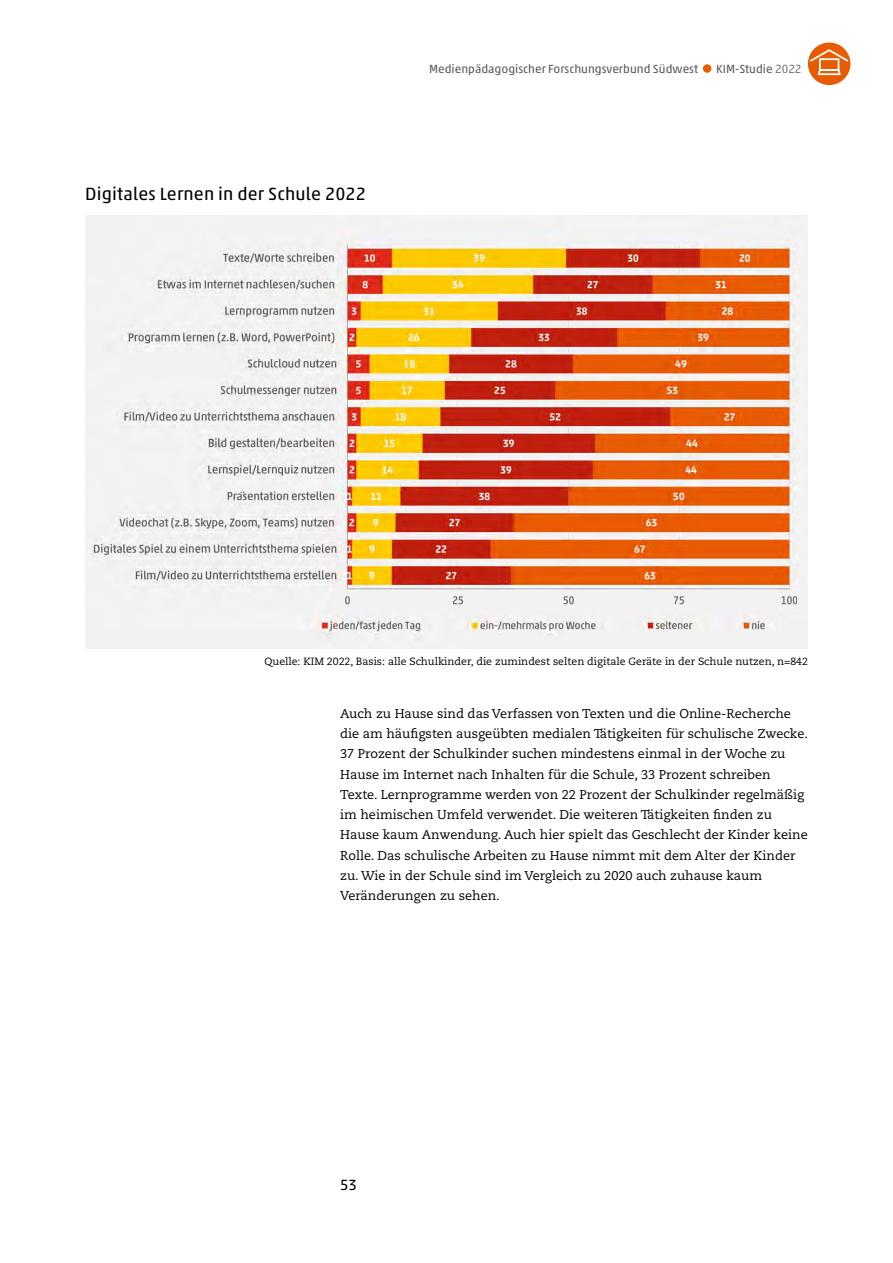
<style>
.page{position:relative;width:893px;height:1263px;background:#fff}
.page>*{position:absolute;margin:0;border:0;box-sizing:border-box;transform-origin:0 0}
.Unterüberschrift{font:18px "Akko Pro";letter-spacing:.01em;color:#000}
.t1{font:15px "Akko Pro";color:#000}
.Fließtext{font:12.75px/20.2px "Caecilia LT Pro 55 Roman";color:#000}
.t2{font:12px "Akko Pro";color:#5b5b5a}
.t3{font:10.5px "Caecilia LT Pro 55 Roman";color:#000}
.s1{font-weight:300}
</style>
<div class="page">
<div style="left:808px;top:43px;width:42px;height:42px;background:#e75b03;border-radius:50%"></div>
<svg style="left:808px;top:48px;width:42px;height:28px"></svg>
<div style="left:703px;top:64px;width:8px;height:9px;background:#e75b03;border-radius:50%"></div>
<img style="left:85px;top:216px;width:723px;height:432px">
<div style="left:332px;top:591px;width:475px;height:21px;background:#f2f2f2"></div>
<img style="left:351px;top:592px;width:20px;height:19px">
<img style="left:464px;top:592px;width:20px;height:19px">
<img style="left:575px;top:592px;width:20px;height:19px">
<img style="left:685px;top:592px;width:20px;height:19px">
<img style="left:798px;top:592px;width:9px;height:19px">
<p class="Unterüberschrift" style="left:85px;top:183px;width:282px">Digitales Lernen in der Schule 2022</p>
<p class="t2" style="left:429px;top:61px;width:271px">Medienpädagogischer Forschungsverbund Südwest</p>
<p class="t2" style="left:716px;top:61px;width:87px">KIM-Studie <span class="s1">2022</span></p>
<p class="t3" style="left:265px;top:654px;width:545px">Quelle: KIM 2022, Basis: alle Schulkinder, die zumindest selten digitale Geräte in der Schule nutzen, n=842</p>
<p class="Fließtext" style="left:340px;top:703px;width:469px">Auch zu Hause sind das Verfassen von Texten und die Online-Recherche die am häufigsten ausgeübten medialen Tätigkeiten für schulische Zwecke.<br>37 Prozent der Schulkinder suchen mindestens einmal in der Woche zu Hause im Internet nach Inhalten für die Schule, 33 Prozent schreiben Texte. Lernprogramme werden von 22 Prozent der Schulkinder regelmäßig im heimischen Umfeld verwendet. Die weiteren Tätigkeiten finden zu Hause kaum Anwendung. Auch hier spielt das Geschlecht der Kinder keine Rolle. Das schulische Arbeiten zu Hause nimmt mit dem Alter der Kinder zu. Wie in der Schule sind im Vergleich zu 2020 auch zuhause kaum Veränderungen zu sehen.</p>
<p class="t1" style="left:340px;top:1176px;width:18px">53</p>
</div>
